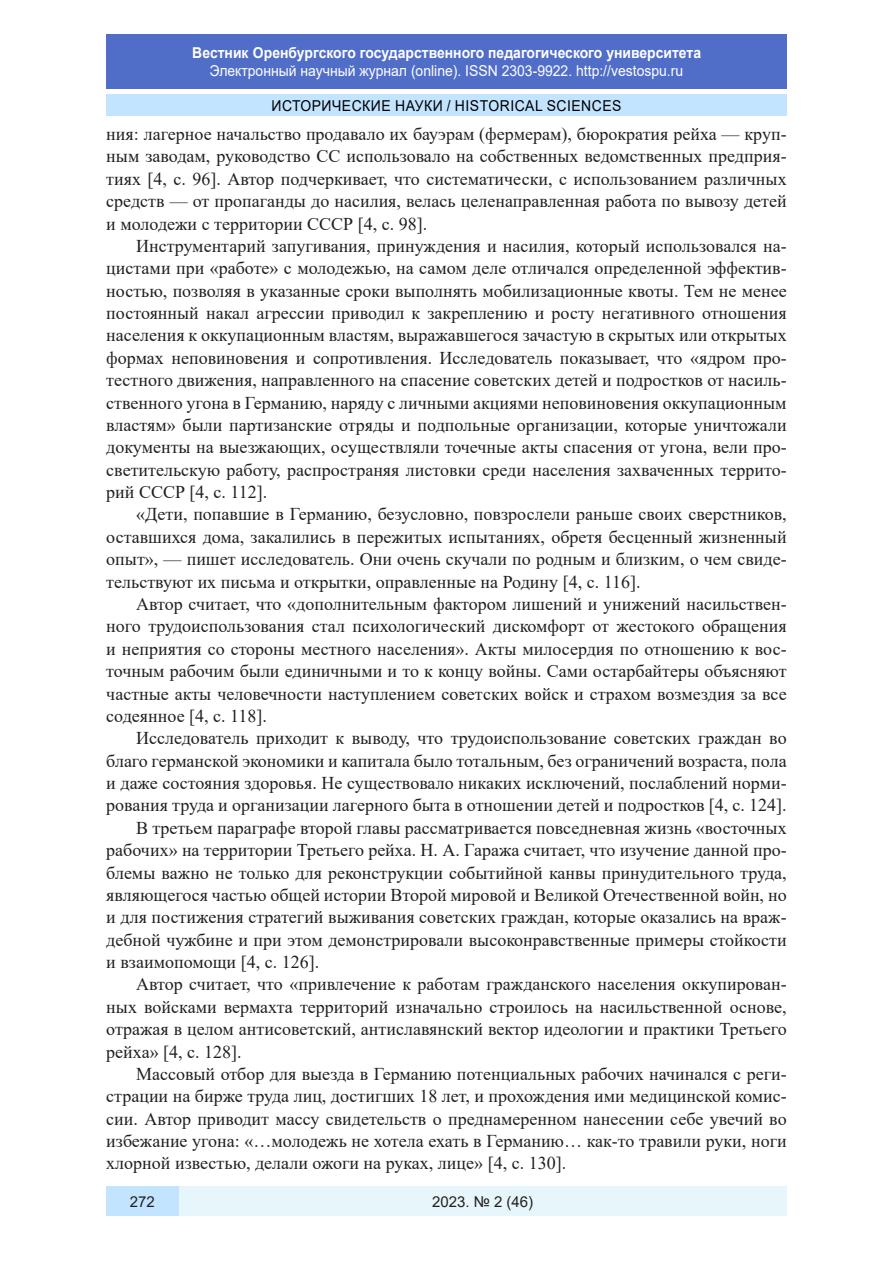
<style>
.page{position:relative;width:893px;height:1263px;background:#fff}
.page>*{position:absolute;margin:0;border:0;box-sizing:border-box;transform-origin:0 0}
.Стиль2{font:18px/22.4px "Times New Roman";color:#231f20;text-align:justify}
.t1{font:15px "Arial";color:#fff;scale:.93 1}
.t2{font:700 15px "Arial";color:#fff;scale:.93 1}
.t3{font:15px "Arial";letter-spacing:.035em;color:#000;scale:.93 1}
.t4{font:15px "Arial";color:#231f20}
</style>
<div class="page">
<div style="left:106px;top:34px;width:681px;height:55px;background:#506ec8"></div>
<div style="left:106px;top:95px;width:681px;height:21px;background:#c3e4ff"></div>
<div style="left:179px;top:1186px;width:608px;height:30px;background:#e6f6fb"></div>
<div style="left:106px;top:1186px;width:73px;height:30px;background:#c3e4ff"></div>
<p class="t2" style="left:192px;top:42px;width:549px">Вестник Оренбургского государственного педагогического университета</p>
<p class="t1" style="left:210px;top:60px;width:511px">Электронный научный журнал (online). ISSN 2303-9922. http://vestospu.ru</p>
<p class="t3" style="left:271px;top:95px;width:378px">ИСТОРИЧЕСКИЕ НАУКИ / HISTORICAL SCIENCES</p>
<p class="Стиль2" style="left:106px;top:122px;width:682px">ния: лагерное начальство продавало их бауэрам (фермерам), бюрократия рейха — круп&shy;ным заводам, руководство СС использовало на собственных ведомственных предприя&shy;тиях [4, с. 96]. Автор подчеркивает, что систематически, с использованием различных средств — от пропаганды до насилия, велась целенаправленная работа по вывозу детей и молодежи с территории СССР [4, с. 98].</p>
<p class="Стиль2" style="left:106px;top:234px;width:682px;text-indent:30px">Инструментарий запугивания, принуждения и насилия, который использовался на&shy;цистами при «работе» с молодежью, на самом деле отличался определенной эффектив&shy;ностью, позволяя в указанные сроки выполнять мобилизационные квоты. Тем не менее постоянный накал агрессии приводил к закреплению и росту негативного отношения населения к оккупационным властям, выражавшегося зачастую в скрытых или открытых формах неповиновения и сопротивления. Исследователь показывает, что «ядром про&shy;тестного движения, направленного на спасение советских детей и подростков от насиль&shy;ственного угона в Германию, наряду с личными акциями неповиновения оккупационным властям» были партизанские отряды и подпольные организации, которые уничтожали документы на выезжающих, осуществляли точечные акты спасения от угона, вели про&shy;светительскую работу, распространяя листовки среди населения захваченных террито&shy;рий СССР [4, с. 112].</p>
<p class="Стиль2" style="left:106px;top:503px;width:682px;text-indent:30px">«Дети, попавшие в Германию, безусловно, повзрослели раньше своих сверстников, оставшихся дома, закалились в пережитых испытаниях, обретя бесценный жизненный опыт», — пишет исследователь. Они очень скучали по родным и близким, о чем свиде&shy;тельствуют их письма и открытки, оправленные на Родину [4, с. 116].</p>
<p class="Стиль2" style="left:106px;top:592px;width:682px;text-indent:30px">Автор считает, что «дополнительным фактором лишений и унижений насильствен&shy;ного трудоиспользования стал психологический дискомфорт от жестокого обращения и неприятия со стороны местного населения». Акты милосердия по отношению к вос&shy;точным рабочим были единичными и то к концу войны. Сами остарбайтеры объясняют частные акты человечности наступлением советских войск и страхом возмездия за все содеянное [4, с. 118].</p>
<p class="Стиль2" style="left:106px;top:726px;width:682px;text-indent:30px">Исследователь приходит к выводу, что трудоиспользование советских граждан во благо германской экономики и капитала было тотальным, без ограничений возраста, пола и даже состояния здоровья. Не существовало никаких исключений, послаблений норми&shy;рования труда и организации лагерного быта в отношении детей и подростков [4, с. 124].</p>
<p class="Стиль2" style="left:106px;top:816px;width:682px;text-indent:30px">В третьем параграфе второй главы рассматривается повседневная жизнь «восточных рабочих» на территории Третьего рейха. Н. А. Гаража считает, что изучение данной про&shy;блемы важно не только для реконструкции событийной канвы принудительного труда, являющегося частью общей истории Второй мировой и Великой Отечественной войн, но и для постижения стратегий выживания советских граждан, которые оказались на враж&shy;дебной чужбине и при этом демонстрировали высоконравственные примеры стойкости и взаимопомощи [4, с. 126].</p>
<p class="Стиль2" style="left:106px;top:973px;width:682px;text-indent:30px">Автор считает, что «привлечение к работам гражданского населения оккупирован&shy;ных войсками вермахта территорий изначально строилось на насильственной основе, отражая в целом антисоветский, антиславянский вектор идеологии и практики Третьего рейха» [4, с. 128].</p>
<p class="Стиль2" style="left:106px;top:1062px;width:682px;text-indent:30px">Массовый отбор для выезда в Германию потенциальных рабочих начинался с реги&shy;страции на бирже труда лиц, достигших 18 лет, и прохождения ими медицинской комис&shy;сии. Автор приводит массу свидетельств о преднамеренном нанесении себе увечий во избежание угона: «…молодежь не хотела ехать в Германию… как-то травили руки, ноги хлорной известью, делали ожоги на руках, лице» [4, с. 130].</p>
<p class="t4" style="left:130px;top:1191px;width:27px">272</p>
<p class="t4" style="left:432px;top:1192px;width:103px">2023. № 2 (46)</p>
</div>
